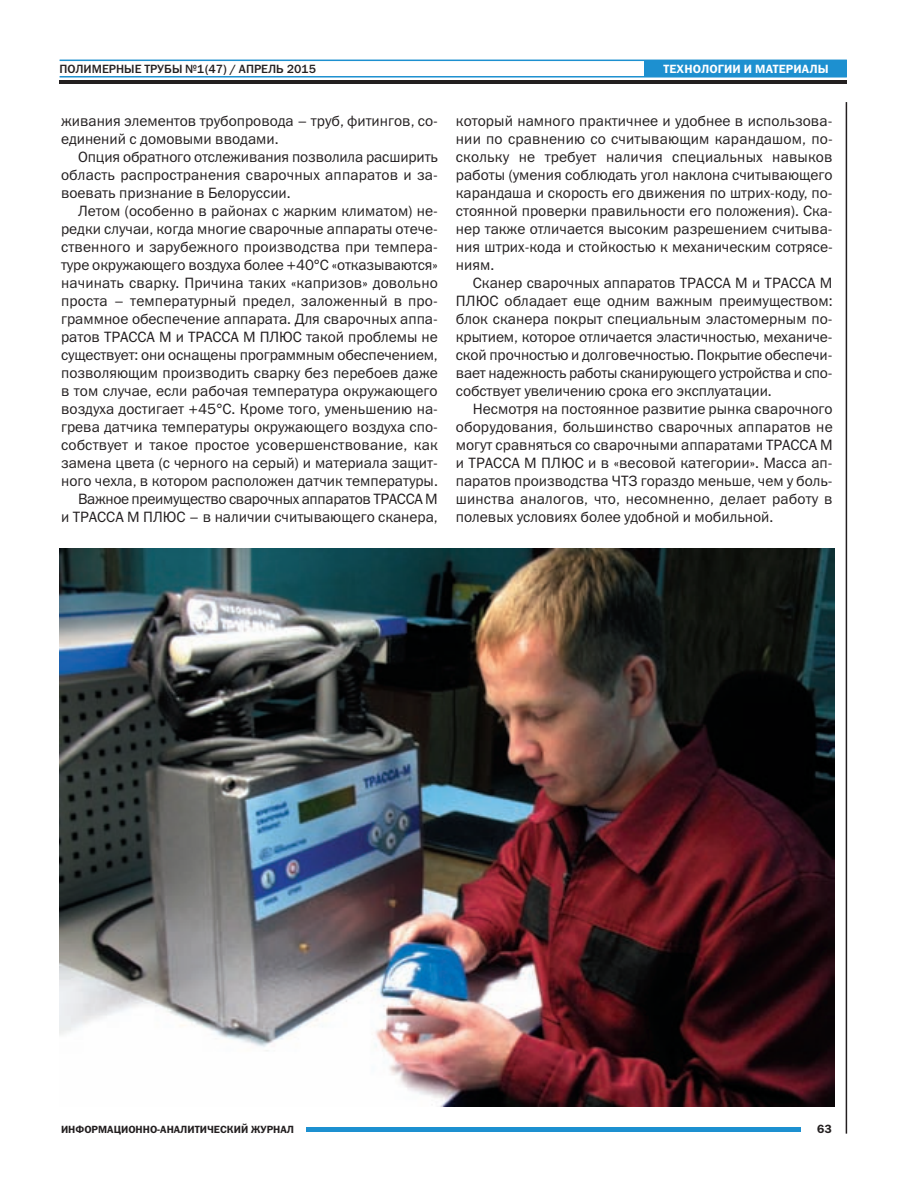
<style>
.page{position:relative;width:915px;height:1191px;background:#fff}
.page>*{position:absolute;margin:0;border:0;box-sizing:border-box;transform-origin:0 0}
.t1{font:15px/18px "Franklin Gothic Book C";color:#231f20;text-align:justify}
.t2{font:12px "Franklin Gothic Medium C";color:#231f20}
.t3{font:12px "Franklin Gothic Demi C";letter-spacing:.01em;color:#fff}
.t4{font:12px "Franklin Gothic Demi C";color:#231f20}
.t5{font:10.5px "Franklin Gothic Demi C";color:#231f20}
</style>
<div class="page">
<hr style="left:845px;top:102px;width:1px;height:1031px;background:#231f20">
<hr style="left:306px;top:1127px;width:494px;height:4px;background:#1d90d0">
<hr style="left:60px;top:76px;width:786px;height:1px;background:#1d90d0">
<hr style="left:60px;top:60px;width:786px;height:1px;background:#1d90d0">
<hr style="left:60px;top:80px;width:786px;height:3px;background:#231f20">
<div style="left:644px;top:60px;width:202px;height:16px;background:#1d90d0"></div>
<img style="left:60px;top:548px;width:774px;height:558px">
<p class="t2" style="left:60px;top:62px;width:258px">ПОЛИМЕРНЫЕ ТРУБЫ №1(47) / АПРЕЛЬ 2015</p>
<p class="t3" style="left:663px;top:62px;width:166px">ТЕХНОЛОГИИ И МАТЕРИАЛЫ</p>
<p class="t1" style="left:61px;top:112px;width:378px">живания элементов трубопровода – труб, фитингов, со&shy;единений с домовыми вводами.</p>
<p class="t1" style="left:61px;top:148px;width:378px;text-indent:17px">Опция обратного отслеживания позволила расширить область распространения сварочных аппаратов и за&shy;воевать признание в Белоруссии.</p>
<p class="t1" style="left:61px;top:202px;width:378px;text-align:right">Летом (особенно в районах с жарким климатом) не&shy;редки случаи, когда многие сварочные аппараты отече&shy;ственного и зарубежного производства при темпера&shy;туре окружающего воздуха более +40°С «отказываются» начинать сварку. Причина таких «капризов» довольно проста – температурный предел, заложенный в про&shy;граммное обеспечение аппарата. Для сварочных аппа&shy;ратов ТРАССА М и ТРАССА М ПЛЮС такой проблемы не существует: они оснащены программным обеспечением, позволяющим производить сварку без перебоев даже в том случае, если рабочая температура окружающего воздуха достигает +45°С. Кроме того, уменьшению на&shy;грева датчика температуры окружающего воздуха спо&shy;собствует и такое простое усовершенствование, как замена цвета (с черного на серый) и материала защит&shy;ного чехла, в котором расположен датчик температуры.<br>Важное преимущество сварочных аппаратов ТРАССА М<br>и ТРАССА М ПЛЮС – в наличии считывающего сканера,</p>
<p class="t1" style="left:455px;top:112px;width:378px">который намного практичнее и удобнее в использова&shy;нии по сравнению со считывающим карандашом, по&shy;скольку не требует наличия специальных навыков работы (умения соблюдать угол наклона считывающего карандаша и скорость его движения по штрих-коду, по&shy;стоянной проверки правильности его положения). Ска&shy;нер также отличается высоким разрешением считыва&shy;ния штрих-кода и стойкостью к механическим сотрясе&shy;ниям.</p>
<p class="t1" style="left:455px;top:274px;width:378px;text-indent:17px">Сканер сварочных аппаратов ТРАССА М и ТРАССА М ПЛЮС обладает еще одним важным преимуществом: блок сканера покрыт специальным эластомерным по&shy;крытием, которое отличается эластичностью, механиче&shy;ской прочностью и долговечностью. Покрытие обеспечи&shy;вает надежность работы сканирующего устройства и спо&shy;собствует увеличению срока его эксплуатации.</p>
<p class="t1" style="left:455px;top:400px;width:378px;text-indent:17px">Несмотря на постоянное развитие рынка сварочного оборудования, большинство сварочных аппаратов не могут сравняться со сварочными аппаратами ТРАССА М и ТРАССА М ПЛЮС и в «весовой категории». Масса ап&shy;паратов производства ЧТЗ гораздо меньше, чем у боль&shy;шинства аналогов, что, несомненно, делает работу в полевых условиях более удобной и мобильной.</p>
<p class="t5" style="left:61px;top:1122px;width:234px">ИНФОРМАЦИОННО-АНАЛИТИЧЕСКИЙ ЖУРНАЛ</p>
<p class="t4" style="left:817px;top:1122px;width:16px">63</p>
</div>
